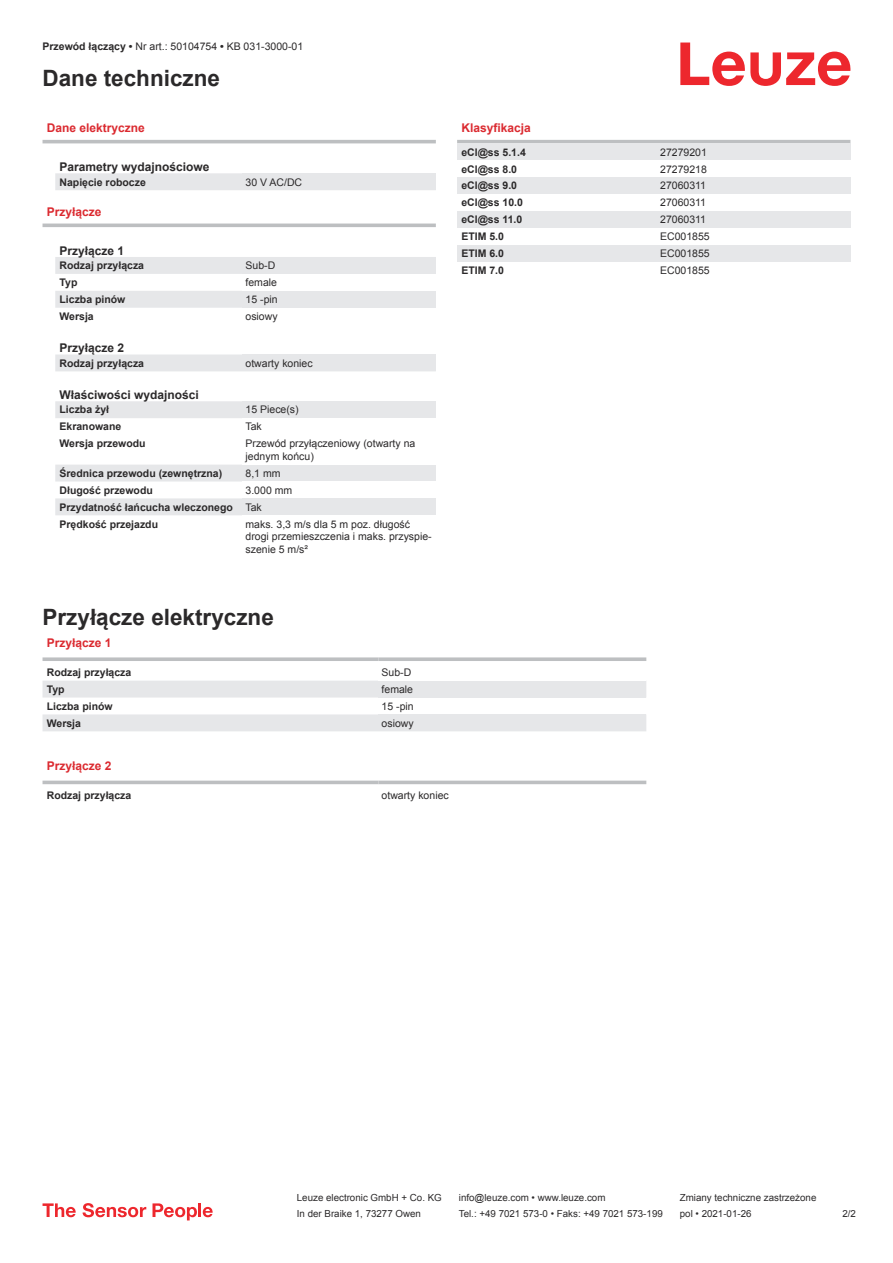
<style>
.page{position:relative;width:893px;height:1263px;background:#fff}
.page>*{position:absolute;margin:0;border:0;box-sizing:border-box;transform-origin:0 0}
.t1{font:700 22.5px "Arial";color:#2b292a}
.t2{font:700 12px "Arial";color:#2b292a}
.t3{font:700 12px "Arial";color:#db2a30}
.t4{font:10.5px/12.6px "Arial";color:#2b292a}
.t5{font:700 10.5px/17px "Arial";color:#2b292a}
.t6{font:9.75px "Arial";color:#2b292a}
.s1{font-weight:700}
.s2{font-weight:400}
</style>
<div class="page">
<svg style="left:680px;top:43px;width:170px;height:43px"></svg>
<svg style="left:55px;top:173px;width:380px;height:342px"></svg>
<hr style="left:43px;top:140px;width:393px;height:3px;background:#bdbfc1">
<div style="left:242px;top:173px;width:194px;height:17px;background:#e6e7e9"></div>
<div style="left:43px;top:207px;width:393px;height:18px;background:#fff"></div>
<hr style="left:43px;top:224px;width:393px;height:3px;background:#bdbfc1">
<div style="left:242px;top:257px;width:194px;height:17px;background:#e6e7e9"></div>
<div style="left:242px;top:274px;width:194px;height:17px;background:#fff"></div>
<div style="left:242px;top:291px;width:194px;height:17px;background:#e6e7e9"></div>
<div style="left:242px;top:308px;width:194px;height:17px;background:#fff"></div>
<div style="left:242px;top:354px;width:194px;height:17px;background:#e6e7e9"></div>
<div style="left:242px;top:401px;width:194px;height:17px;background:#e6e7e9"></div>
<div style="left:242px;top:418px;width:194px;height:17px;background:#fff"></div>
<div style="left:242px;top:435px;width:194px;height:30px;background:#fff"></div>
<div style="left:242px;top:465px;width:194px;height:16px;background:#e6e7e9"></div>
<div style="left:242px;top:481px;width:194px;height:17px;background:#fff"></div>
<div style="left:242px;top:498px;width:194px;height:17px;background:#e6e7e9"></div>
<svg style="left:43px;top:681px;width:335px;height:50px"></svg>
<svg style="left:43px;top:657px;width:335px;height:4px"></svg>
<svg style="left:378px;top:657px;width:268px;height:4px"></svg>
<div style="left:378px;top:681px;width:268px;height:16px;background:#e6e7e9"></div>
<div style="left:378px;top:714px;width:268px;height:17px;background:#e6e7e9"></div>
<svg style="left:43px;top:780px;width:603px;height:5px"></svg>
<hr style="left:43px;top:781px;width:335px;height:3px;background:#bdbfc1">
<hr style="left:378px;top:781px;width:268px;height:3px;background:#bdbfc1">
<hr style="left:457px;top:140px;width:393px;height:3px;background:#bdbfc1">
<div style="left:457px;top:143px;width:200px;height:17px;background:#e6e7e9"></div>
<div style="left:657px;top:143px;width:193px;height:17px;background:#e6e7e9"></div>
<div style="left:457px;top:177px;width:200px;height:17px;background:#e6e7e9"></div>
<div style="left:657px;top:177px;width:193px;height:17px;background:#e6e7e9"></div>
<div style="left:457px;top:211px;width:200px;height:17px;background:#e6e7e9"></div>
<div style="left:657px;top:211px;width:193px;height:17px;background:#e6e7e9"></div>
<div style="left:457px;top:245px;width:200px;height:17px;background:#e6e7e9"></div>
<div style="left:657px;top:245px;width:193px;height:17px;background:#e6e7e9"></div>
<svg style="left:43px;top:1203px;width:33px;height:14px"></svg>
<svg style="left:83px;top:1203px;width:63px;height:14px"></svg>
<svg style="left:153px;top:1203px;width:44px;height:17px"></svg>
<hr style="left:198px;top:1203px;width:3px;height:14px;background:#ed272d">
<svg style="left:203px;top:1207px;width:10px;height:10px"></svg>
<p class="t4" style="left:43px;top:41px;width:262px"><span class="s1">Przewód łączący •</span> Nr art.: 50104754 <span class="s1">•</span> KB 031-3000-01</p>
<h1 class="t1" style="left:43px;top:70px;width:179px">Dane techniczne</h1>
<p class="t3" style="left:47px;top:123px;width:100px">Dane elektryczne</p>
<p class="t2" style="left:60px;top:158px;width:152px">Parametry wydajnościowe</p>
<p class="t5" style="left:60px;top:173px;width:88px">Napięcie robocze</p>
<p class="t4" style="left:246px;top:175px;width:58px">30 V AC/DC</p>
<p class="t3" style="left:47px;top:203px;width:56px">Przyłącze</p>
<p class="t2" style="left:60px;top:242px;width:66px">Przyłącze 1</p>
<p class="t5" style="left:60px;top:257px;width:86px">Rodzaj przyłącza</p>
<p class="t4" style="left:246px;top:259px;width:31px">Sub-D</p>
<p class="t5" style="left:60px;top:275px;width:19px">Typ</p>
<p class="t4" style="left:246px;top:276px;width:33px">female</p>
<p class="t5" style="left:60px;top:291px;width:67px">Liczba pinów</p>
<p class="t4" style="left:246px;top:294px;width:34px">15 -pin</p>
<p class="t5" style="left:60px;top:309px;width:36px">Wersja</p>
<p class="t4" style="left:246px;top:310px;width:34px">osiowy</p>
<p class="t2" style="left:60px;top:340px;width:66px">Przyłącze 2</p>
<p class="t5" style="left:60px;top:355px;width:86px">Rodzaj przyłącza</p>
<p class="t4" style="left:246px;top:357px;width:69px">otwarty koniec</p>
<p class="t2" style="left:60px;top:386px;width:141px">Właściwości wydajności</p>
<p class="t5" style="left:60px;top:401px;width:51px">Liczba żył</p>
<p class="t4" style="left:246px;top:403px;width:55px">15 Piece(s)</p>
<p class="t5" style="left:60px;top:419px;width:63px">Ekranowane</p>
<p class="t4" style="left:246px;top:420px;width:18px">Tak</p>
<p class="t5" style="left:60px;top:436px;width:88px">Wersja przewodu</p>
<p class="t4" style="left:246px;top:437px;width:171px">Przewód przyłączeniowy (otwarty na jednym końcu)</p>
<p class="t5" style="left:60px;top:465px;width:164px">Średnica przewodu (zewnętrzna)</p>
<p class="t4" style="left:246px;top:467px;width:37px">8,1 mm</p>
<p class="t5" style="left:60px;top:482px;width:95px">Długość przewodu</p>
<p class="t5" style="left:60px;top:482px;width:234px;text-indent:186px"><span class="s2">3.000 mm<br></span>Przydatność łańcucha wleczonego <span class="s2">Tak<br></span>Prędkość przejazdu</p>
<p class="t4" style="left:246px;top:517px;width:188px">maks. 3,3 m/s dla 5 m poz. długość drogi przemieszczenia i maks. przyspie&shy;szenie 5 m/s²</p>
<p class="t3" style="left:461px;top:123px;width:71px">Klasyfikacja</p>
<p class="t5" style="left:461px;top:144px;width:66px">eCl@ss 5.1.4</p>
<p class="t4" style="left:660px;top:146px;width:48px">27279201</p>
<p class="t5" style="left:461px;top:161px;width:57px">eCl@ss 8.0</p>
<p class="t4" style="left:660px;top:162px;width:48px">27279218</p>
<p class="t5" style="left:461px;top:178px;width:57px">eCl@ss 9.0</p>
<p class="t4" style="left:660px;top:179px;width:47px">27060311</p>
<p class="t5" style="left:461px;top:194px;width:63px">eCl@ss 10.0</p>
<p class="t4" style="left:660px;top:196px;width:47px">27060311</p>
<p class="t5" style="left:461px;top:211px;width:63px">eCl@ss 11.0</p>
<p class="t4" style="left:660px;top:213px;width:47px">27060311</p>
<p class="t5" style="left:461px;top:229px;width:44px">ETIM 5.0</p>
<p class="t4" style="left:660px;top:230px;width:51px">EC001855</p>
<p class="t5" style="left:461px;top:246px;width:44px">ETIM 6.0</p>
<p class="t4" style="left:660px;top:247px;width:51px">EC001855</p>
<p class="t5" style="left:461px;top:263px;width:44px">ETIM 7.0</p>
<p class="t4" style="left:660px;top:264px;width:51px">EC001855</p>
<h1 class="t1" style="left:43px;top:601px;width:233px">Przyłącze elektryczne</h1>
<p class="t3" style="left:47px;top:634px;width:66px">Przyłącze 1</p>
<p class="t5" style="left:47px;top:664px;width:86px">Rodzaj przyłącza</p>
<p class="t4" style="left:382px;top:666px;width:31px">Sub-D</p>
<p class="t5" style="left:47px;top:682px;width:19px">Typ</p>
<p class="t4" style="left:382px;top:683px;width:33px">female</p>
<p class="t5" style="left:47px;top:698px;width:67px">Liczba pinów</p>
<p class="t4" style="left:382px;top:701px;width:34px">15 -pin</p>
<p class="t5" style="left:47px;top:715px;width:36px">Wersja</p>
<p class="t4" style="left:382px;top:717px;width:34px">osiowy</p>
<p class="t3" style="left:47px;top:757px;width:66px">Przyłącze 2</p>
<p class="t5" style="left:47px;top:787px;width:86px">Rodzaj przyłącza</p>
<p class="t4" style="left:382px;top:789px;width:69px">otwarty koniec</p>
<p class="t6" style="left:297px;top:1191px;width:146px">Leuze electronic GmbH + Co. KG</p>
<p class="t6" style="left:459px;top:1191px;width:148px">info@leuze.com • www.leuze.com</p>
<p class="t6" style="left:680px;top:1191px;width:138px">Zmiany techniczne zastrzeżone</p>
<p class="t6" style="left:297px;top:1207px;width:126px">In der Braike 1, 73277 Owen</p>
<p class="t6" style="left:459px;top:1207px;width:205px">Tel.: +49 7021 573-0 • Faks: +49 7021 573-199</p>
<p class="t6" style="left:680px;top:1207px;width:73px">pol • 2021-01-26</p>
<p class="t6" style="left:842px;top:1207px;width:15px">2 /2</p>
</div>
